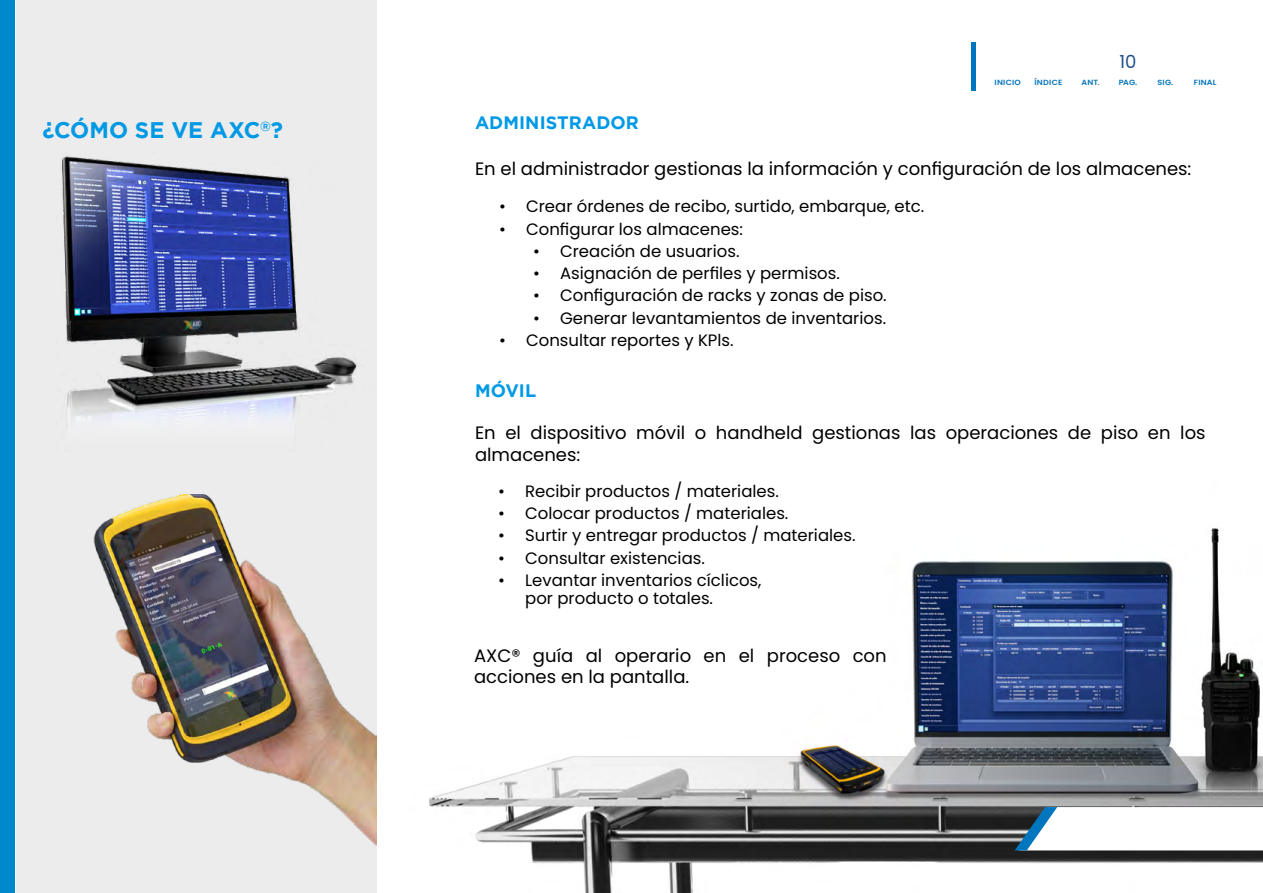
<style>
.page{position:relative;width:1263px;height:893px;background:#fff}
.page>*{position:absolute;margin:0;border:0;box-sizing:border-box;transform-origin:0 0}
.t1{font:700 22.5px "Gotham";letter-spacing:.005em;color:#0099e6}
.t2{font:18px/21.6px "Poppins";color:#000}
.t3{font:700 18px "Gotham";letter-spacing:.005em;color:#0099e6}
.t4{font:18px "Poppins";color:#23518c}
.t5{font:16.5px/18px "Poppins";color:#000}
.t6{font:600 7.5px "Poppins";letter-spacing:.03em;color:#0777bd;scale:1.08 1}
.s1{font-weight:500;color:#23518c}
</style>
<div class="page">
<div style="left:0;top:0;width:22px;height:893px;background:#08c"></div>
<img style="left:376px;top:0;width:886px;height:893px">
<div style="left:16px;top:0;width:360px;height:893px;background:#ececec"></div>
<img style="left:62px;top:155px;width:296px;height:268px">
<img style="left:93px;top:494px;width:283px;height:351px">
<div style="left:972px;top:43px;width:291px;height:48px;background:#fff"></div>
<hr style="left:972px;top:42px;width:4px;height:49px;background:#0076bf">
<svg style="left:1015px;top:807px;width:248px;height:43px"></svg>
<p class="t4" style="left:1119px;top:51px;width:18px">10</p>
<p class="t6" style="left:994px;top:78px;width:26px">INICIO</p>
<p class="t6" style="left:1034px;top:78px;width:27px">ÍNDICE</p>
<p class="t6" style="left:1081px;top:78px;width:18px">ANT<span class="s1">.</span></p>
<p class="t6" style="left:1119px;top:78px;width:19px">PAG.</p>
<p class="t6" style="left:1157px;top:78px;width:16px">SIG.</p>
<p class="t6" style="left:1194px;top:78px;width:22px">FINAL</p>
<h1 class="t1" style="left:43px;top:117px;width:242px">¿CÓMO SE VE AXC<sup>®</sup>?</h1>
<p class="t3" style="left:475px;top:112px;width:165px">ADMINISTRADOR</p>
<p class="t2" style="left:475px;top:158px;width:718px">En el administrador gestionas la información y configuración de los almacenes:</p>
<p class="t5" style="left:499px;top:198px;width:427px">• Crear órdenes de recibo, surtido, embarque, etc.</p>
<p class="t5" style="left:499px;top:220px;width:246px">• Configurar los almacenes:</p>
<p class="t5" style="left:533px;top:242px;width:208px">• Creación de usuarios.</p>
<p class="t5" style="left:533px;top:264px;width:308px">• Asignación de perfiles y permisos.</p>
<p class="t5" style="left:533px;top:287px;width:355px">• Configuración de racks y zonas de piso.</p>
<p class="t5" style="left:533px;top:309px;width:355px">• Generar levantamientos de inventarios.</p>
<p class="t5" style="left:499px;top:331px;width:236px">• Consultar reportes y KPls.</p>
<p class="t3" style="left:475px;top:380px;width:63px">MÓVIL</p>
<p class="t2" style="left:475px;top:422px;width:732px">En el dispositivo móvil o handheld gestionas las operaciones de piso en los almacenes:</p>
<p class="t5" style="left:498px;top:482px;width:282px">• Recibir productos / materiales.</p>
<p class="t5" style="left:498px;top:504px;width:292px">• Colocar productos / materiales.</p>
<p class="t5" style="left:498px;top:527px;width:359px">• Surtir y entregar productos / materiales.</p>
<p class="t5" style="left:498px;top:549px;width:208px">• Consultar existencias.</p>
<p class="t5" style="left:525px;top:571px;width:238px;text-indent:-27px">• Levantar inventarios cíclicos, por producto o totales.</p>
<p class="t2" style="left:474px;top:645px;width:414px">AXC® guía al operario en el proceso con acciones en la pantalla.</p>
</div>
